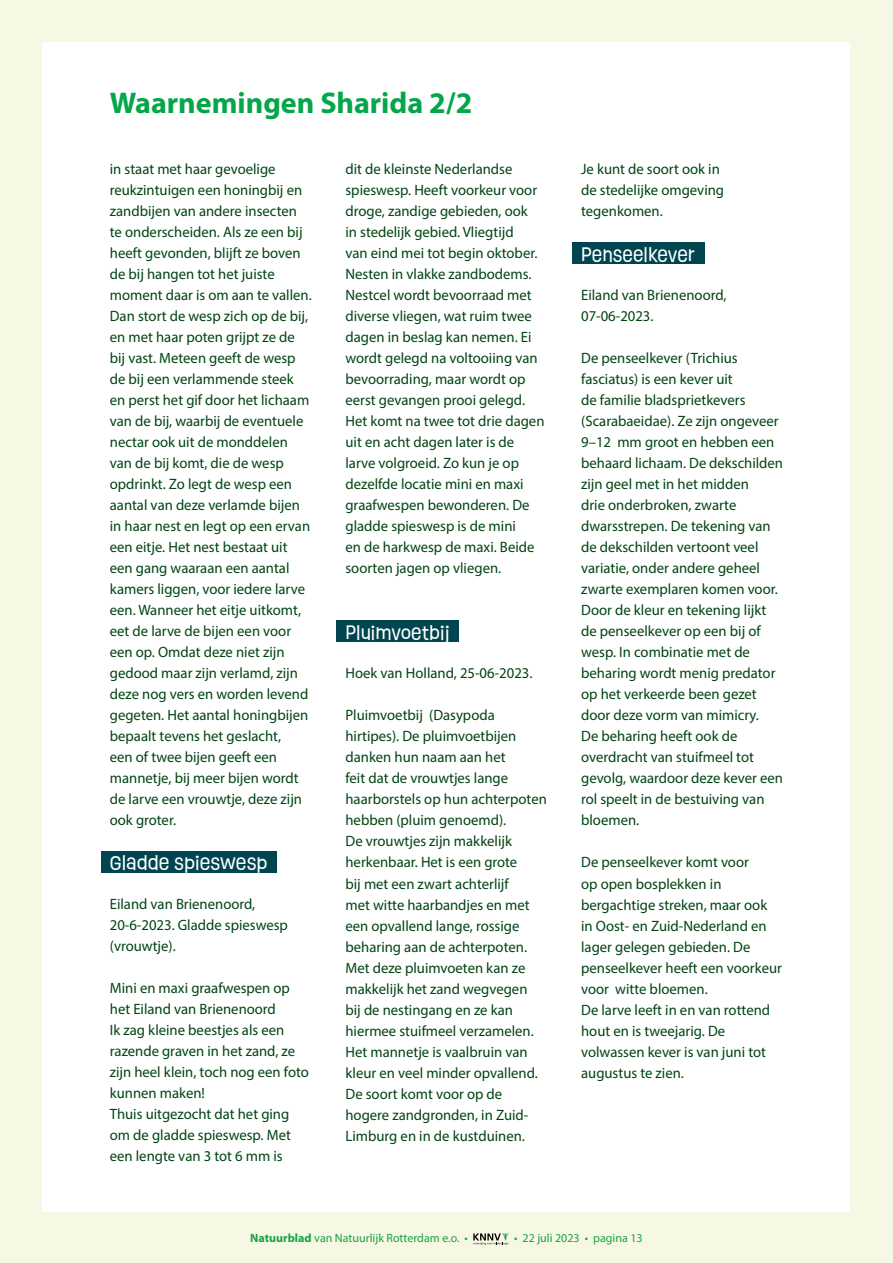
<style>
.page{position:relative;width:893px;height:1263px;background:#f7f8e4}
.page>*{position:absolute;margin:0;border:0;box-sizing:border-box;transform-origin:0 0}
.t1{font:700 30px "Myriad Pro";color:#04a64a}
.t2{font:18px "Ruddy";color:#fff}
.t3{font:15px/21px "Myriad Pro";color:#004413}
.t4{font:12px "Myriad Pro";color:#17a345}
.s1{font-weight:700}
</style>
<div class="page">
<div style="left:43px;top:43px;width:807px;height:1169px;background:#fff"></div>
<svg style="left:473px;top:1233px;width:36px;height:12px"></svg>
<div style="left:101px;top:851px;width:176px;height:21px;background:#00454f"></div>
<div style="left:336px;top:621px;width:123px;height:21px;background:#00454f"></div>
<div style="left:572px;top:243px;width:132px;height:21px;background:#00454f"></div>
<h1 class="t1" style="left:110px;top:84px;width:364px">Waarnemingen Sharida 2/2</h1>
<p class="t3" style="left:110px;top:158px;width:203px">in staat met haar gevoelige reukzintuigen een honingbij en zandbijen van andere insecten te onderscheiden. Als ze een bij heeft gevonden, blijft ze boven de bij hangen tot het juiste moment daar is om aan te vallen.<br>Dan stort de wesp zich op de bij, en met haar poten grijpt ze de bij vast. Meteen geeft de wesp de bij een verlammende steek en perst het gif door het lichaam van de bij, waarbij de eventuele nectar ook uit de monddelen van de bij komt, die de wesp opdrinkt. Zo legt de wesp een aantal van deze verlamde bijen in haar nest en legt op een ervan een eitje. Het nest bestaat uit een gang waaraan een aantal kamers liggen, voor iedere larve een. Wanneer het eitje uitkomt, eet de larve de bijen een voor een op. Omdat deze niet zijn gedood maar zijn verlamd, zijn deze nog vers en worden levend gegeten. Het aantal honingbijen bepaalt tevens het geslacht,<br>een of twee bijen geeft een mannetje, bij meer bijen wordt de larve een vrouwtje, deze zijn ook groter.</p>
<p class="t2" style="left:110px;top:850px;width:159px">GLADDE SPIESWESP</p>
<p class="t3" style="left:110px;top:893px;width:180px">Eiland van Brienenoord,<br>20-6-2023. Gladde spieswesp (vrouwtje .(</p>
<p class="t3" style="left:110px;top:977px;width:201px">Mini en maxi graafwespen op het Eiland van Brienenoord<br>Ik zag kleine beestjes als een razende graven in het zand, ze zijn heel klein, toch nog een foto kunnen maken!<br>Thuis uitgezocht dat het ging om de gladde spieswesp. Met een lengte van 3 tot 6 mm is</p>
<p class="t3" style="left:345px;top:158px;width:200px">dit de kleinste Nederlandse spieswesp. Heeft voorkeur voor droge, zandige gebieden, ook<br>in stedelijk gebied. Vliegtijd<br>van eind mei tot begin oktober.<br>Nesten in vlakke zandbodems.<br>Nestcel wordt bevoorraad met diverse vliegen, wat ruim twee dagen in beslag kan nemen. Ei wordt gelegd na voltooiing van bevoorrading, maar wordt op eerst gevangen prooi gelegd.<br>Het komt na twee tot drie dagen uit en acht dagen later is de larve volgroeid. Zo kun je op dezelfde locatie mini en maxi graafwespen bewonderen. De gladde spieswesp is de mini<br>en de harkwesp de maxi. Beide soorten jagen op vliegen.</p>
<p class="t2" style="left:345px;top:619px;width:106px">PLUIMVOETBIJ</p>
<p class="t3" style="left:345px;top:663px;width:188px">Hoek van Holland, 25-06-2023.</p>
<p class="t3" style="left:345px;top:705px;width:203px">Pluimvoetbij (Dasypoda<br>hirtipes .) De pluimvoetbijen danken hun naam aan het<br>feit dat de vrouwtjes lange haarborstels op hun achterpoten hebben (pluim genoemd .(<br>De vrouwtjes zijn makkelijk herkenbaar. Het is een grote<br>bij met een zwart achterlijf<br>met witte haarbandjes en met een opvallend lange, rossige beharing aan de achterpoten.<br>Met deze pluimvoeten kan ze makkelijk het zand wegvegen<br>bij de nestingang en ze kan hiermee stuifmeel verzamelen.<br>Het mannetje is vaalbruin van kleur en veel minder opvallend.<br>De soort komt voor op de</p>
<p class="t3" style="left:345px;top:1125px;width:181px">Limburg en in de kustduinen.</p>
<p class="t3" style="left:345px;top:1104px;width:183px">hogere zandgronden in, Zuid-</p>
<p class="t3" style="left:581px;top:158px;width:145px">Je kunt de soort ook in de stedelijke omgeving tegenkomen.</p>
<p class="t2" style="left:581px;top:241px;width:116px">PENSEELKEVER</p>
<p class="t3" style="left:581px;top:285px;width:147px">Eiland van Brienenoord,<br>07-06-2023.</p>
<p class="t3" style="left:581px;top:348px;width:203px">De penseelkever (Trichius fasciatus) is een kever uit<br>de familie bladsprietkevers (Scarabaeidae .) Ze zijn ongeveer<br>–9 12 mm groot en hebben een behaard lichaam. De dekschilden zijn geel met in het midden<br>drie onderbroken, zwarte dwarsstrepen. De tekening van de dekschilden vertoont veel variatie, onder andere geheel zwarte exemplaren komen voor.<br>Door de kleur en tekening lijkt de penseelkever op een bij of wesp In. combinatie met de beharing wordt menig predator op het verkeerde been gezet door deze vorm van mimicry.<br>De beharing heeft ook de overdracht van stuifmeel tot gevolg, waardoor deze kever een rol speelt in de bestuiving van bloemen.</p>
<p class="t3" style="left:581px;top:852px;width:202px">De penseelkever komt voor<br>op open bosplekken in bergachtige streken, maar ook in Oost- en Zuid-Nederland en lager gelegen gebieden. De penseelkever heeft een voorkeur voor witte bloemen.<br>De larve leeft in en van rottend hout en is tweejarig. De volwassen kever is van juni tot augustus te zien.</p>
<p class="t4" style="left:250px;top:1230px;width:219px"><span class="s1">Natuurblad</span> van Natuurlijk Rotterdam .o.e •</p>
<p class="t4" style="left:514px;top:1230px;width:130px">• 22 juli 2023 • pagina 13</p>
</div>
